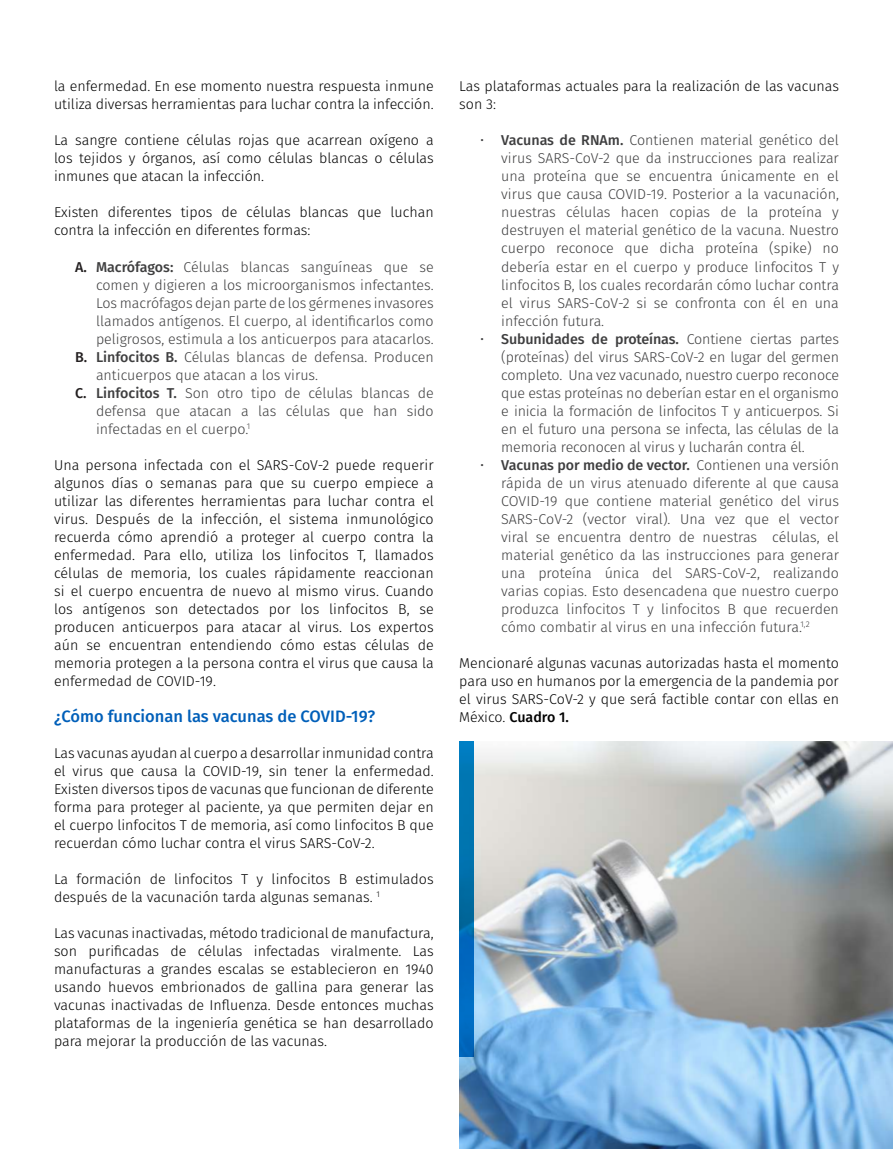
<style>
.page{position:relative;width:893px;height:1149px;background:#fff}
.page>*{position:absolute;margin:0;border:0;box-sizing:border-box;transform-origin:0 0}
.t1{font:500 16.5px "Fira Sans";color:#005fb9}
.t2{font:300 14.25px/18px "Fira Sans";color:#000;text-align:justify}
.t3{font:300 14.25px/18px "Fira Sans";color:#3e3e3f;text-align:justify}
.s1{font-weight:500;color:#231f20}
.s2{font-weight:500}
</style>
<div class="page">
<img style="left:459px;top:741px;width:434px;height:407px">
<svg style="left:459px;top:741px;width:15px;height:315px;background:#006eb4"></svg>
<p class="t2" style="left:54px;top:77px;width:381px">la enfermedad. En ese momento nuestra respuesta inmune utiliza diversas herramientas para luchar contra la infección.</p>
<p class="t2" style="left:54px;top:131px;width:381px">La sangre contiene células rojas que acarrean oxígeno a los tejidos y órganos, así como células blancas o células inmunes que atacan la infección.</p>
<p class="t2" style="left:54px;top:203px;width:381px">Existen diferentes tipos de células blancas que luchan contra la infección en diferentes formas:</p>
<p class="t3" style="left:75px;top:257px;width:360px"><span class="s1">A.</span> <span class="s2">Macrófagos:</span> Células blancas sanguíneas que se</p>
<p class="t3" style="left:96px;top:275px;width:339px">comen y digieren a los microorganismos infectantes.</p>
<p class="t3" style="left:96px;top:293px;width:339px">Los macrófagos dejan parte de los gérmenes invasores</p>
<p class="t3" style="left:96px;top:311px;width:339px">llamados antígenos. El cuerpo, al identificarlos como</p>
<p class="t3" style="left:96px;top:329px;width:339px">peligrosos, estimula a los anticuerpos para atacarlos.</p>
<p class="t3" style="left:75px;top:347px;width:360px"><span class="s1">B.</span> <span class="s2">Linfocitos B.</span> Células blancas de defensa. Producen</p>
<p class="t3" style="left:96px;top:365px;width:224px">anticuerpos que atacan a los virus.</p>
<p class="t3" style="left:75px;top:383px;width:360px"><span class="s1">C.</span> <span class="s2">Linfocitos T.</span> Son otro tipo de células blancas de</p>
<p class="t3" style="left:96px;top:401px;width:339px">defensa que atacan a las células que han sido</p>
<p class="t3" style="left:96px;top:419px;width:156px">infectadas en el cuerpo.<sup>1</sup></p>
<p class="t2" style="left:54px;top:455px;width:381px">Una persona infectada con el SARS-CoV-2 puede requerir algunos días o semanas para que su cuerpo empiece a utilizar las diferentes herramientas para luchar contra el virus. Después de la infección, el sistema inmunológico recuerda cómo aprendió a proteger al cuerpo contra la enfermedad. Para ello, utiliza los linfocitos T, llamados células de memoria, los cuales rápidamente reaccionan si el cuerpo encuentra de nuevo al mismo virus. Cuando los antígenos son detectados por los linfocitos B, se producen anticuerpos para atacar al virus. Los expertos aún se encuentran entendiendo cómo estas células de memoria protegen a la persona contra el virus que causa la enfermedad de COVID-19.</p>
<p class="t1" style="left:54px;top:702px;width:323px">¿Cómo funcionan las vacunas de COVID-19?</p>
<p class="t2" style="left:54px;top:743px;width:381px">Las vacunas ayudan al cuerpo a desarrollar inmunidad contra el virus que causa la COVID-19, sin tener la enfermedad.<br>Existen diversos tipos de vacunas que funcionan de diferente forma para proteger al paciente, ya que permiten dejar en el cuerpo linfocitos T de memoria, así como linfocitos B que recuerdan cómo luchar contra el virus SARS-CoV-2.</p>
<p class="t2" style="left:54px;top:869px;width:381px">La formación de linfocitos T y linfocitos B estimulados después de la vacunación tarda algunas semanas. <sup>1</sup></p>
<p class="t2" style="left:54px;top:923px;width:381px">Las vacunas inactivadas, método tradicional de manufactura, son purificadas de células infectadas viralmente. Las manufacturas a grandes escalas se establecieron en 1940 usando huevos embrionados de gallina para generar las vacunas inactivadas de Influenza. Desde entonces muchas plataformas de la ingeniería genética se han desarrollado para mejorar la producción de las vacunas.</p>
<p class="t2" style="left:459px;top:77px;width:381px">Las plataformas actuales para la realización de las vacunas son 3:</p>
<p class="t3" style="left:501px;top:131px;width:339px;text-indent:-21px">• <span class="s2">Vacunas de RNAm.</span> Contienen material genético del virus SARS-CoV-2 que da instrucciones para realizar una proteína que se encuentra únicamente en el virus que causa COVID-19. Posterior a la vacunación, nuestras células hacen copias de la proteína y destruyen el material genético de la vacuna. Nuestro cuerpo reconoce que dicha proteína (spike) no debería estar en el cuerpo y produce linfocitos T y linfocitos B, los cuales recordarán cómo luchar contra el virus SARS-CoV-2 si se confronta con él en una infección futura.</p>
<p class="t3" style="left:501px;top:329px;width:339px;text-indent:-21px">• <span class="s2">Subunidades de proteínas.</span> Contiene ciertas partes (proteínas) del virus SARS-CoV-2 en lugar del germen completo. Una vez vacunado, nuestro cuerpo reconoce que estas proteínas no deberían estar en el organismo e inicia la formación de linfocitos T y anticuerpos. Si en el futuro una persona se infecta, las células de la memoria reconocen al virus y lucharán contra él.</p>
<p class="t3" style="left:501px;top:455px;width:339px;text-indent:-21px">• <span class="s2">Vacunas por medio de vector.</span> Contienen una versión rápida de un virus atenuado diferente al que causa COVID-19 que contiene material genético del virus SARS-CoV-2 (vector viral). Una vez que el vector viral se encuentra dentro de nuestras células, el material genético da las instrucciones para generar una proteína única del SARS-CoV-2, realizando varias copias. Esto desencadena que nuestro cuerpo produzca linfocitos T y linfocitos B que recuerden cómo combatir al virus en una infección futura.<sup>1,2</sup></p>
<p class="t2" style="left:459px;top:653px;width:381px">Mencionaré algunas vacunas autorizadas hasta el momento para uso en humanos por la emergencia de la pandemia por el virus SARS-CoV-2 y que será factible contar con ellas en México. <span class="s2">Cuadro 1.</span></p>
</div>
